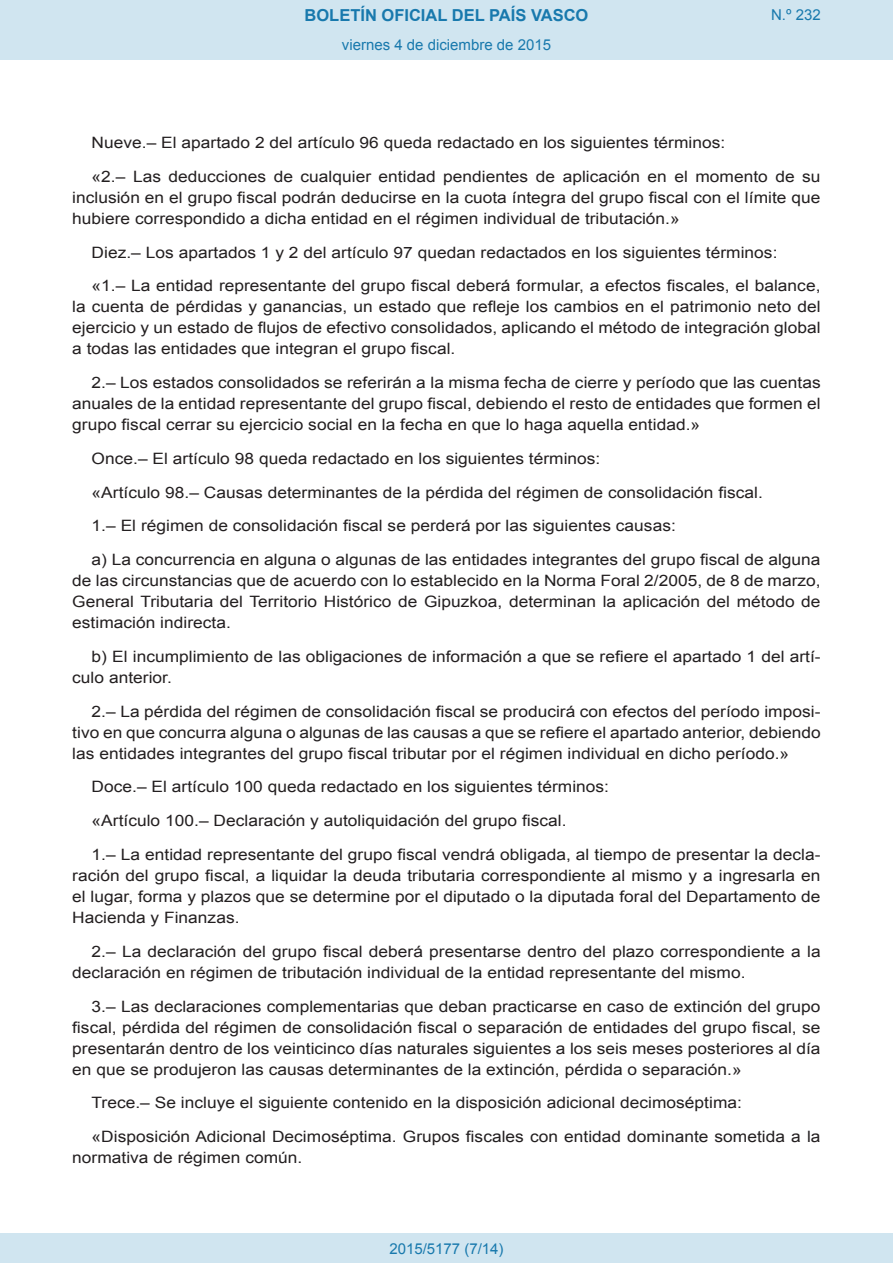
<style>
.page{position:relative;width:893px;height:1263px;background:#fff}
.page>*{position:absolute;margin:0;border:0;box-sizing:border-box;transform-origin:0 0}
.t1{font:700 16.5px "Arial";color:#1879ad}
.BOPVDetalle{font:15.6px/21px "Arial";color:#231f20;text-align:justify;scale:1.11 1}
.Paginacion_Centro{font:15px "Arial";color:#1879ad}
</style>
<div class="page">
<div style="left:0;top:0;width:893px;height:60px;background:#d0e5f0"></div>
<div style="left:0;top:1233px;width:893px;height:30px;background:#d0e5f0"></div>
<p class="t1" style="left:305px;top:4px;width:285px">BOLETÍN OFICIAL DEL PAÍS VASCO</p>
<p class="Paginacion_Centro" style="left:342px;top:35px;width:211px">viernes 4 de diciembre de 2015</p>
<p class="Paginacion_Centro" style="left:771px;top:5px;width:51px">N.º 232</p>
<p class="BOPVDetalle" style="left:92px;top:132px;width:572px">Nueve.– El apartado 2 del artículo 96 queda redactado en los siguientes términos:</p>
<p class="BOPVDetalle" style="left:72px;top:166px;width:676px;text-indent:19px">«2.– Las deducciones de cualquier entidad pendientes de aplicación en el momento de su inclusión en el grupo fiscal podrán deducirse en la cuota íntegra del grupo fiscal con el límite que hubiere correspondido a dicha entidad en el régimen individual de tributación.»</p>
<p class="BOPVDetalle" style="left:92px;top:242px;width:619px">Diez.– Los apartados 1 y 2 del artículo 97 quedan redactados en los siguientes términos:</p>
<p class="BOPVDetalle" style="left:72px;top:276px;width:676px;text-indent:19px">«1.– La entidad representante del grupo fiscal deberá formular, a efectos fiscales, el balance, la cuenta de pérdidas y ganancias, un estado que refleje los cambios en el patrimonio neto del ejercicio y un estado de flujos de efectivo consolidados, aplicando el método de integración global a todas las entidades que integran el grupo fiscal.</p>
<p class="BOPVDetalle" style="left:72px;top:372px;width:676px;text-indent:19px">2.– Los estados consolidados se referirán a la misma fecha de cierre y período que las cuentas anuales de la entidad representante del grupo fiscal, debiendo el resto de entidades que formen el grupo fiscal cerrar su ejercicio social en la fecha en que lo haga aquella entidad.»</p>
<p class="BOPVDetalle" style="left:92px;top:448px;width:460px">Once.– El artículo 98 queda redactado en los siguientes términos:</p>
<p class="BOPVDetalle" style="left:92px;top:482px;width:606px">«Artículo 98.– Causas determinantes de la pérdida del régimen de consolidación fiscal.</p>
<p class="BOPVDetalle" style="left:92px;top:516px;width:528px">1.– El régimen de consolidación fiscal se perderá por las siguientes causas:</p>
<p class="BOPVDetalle" style="left:72px;top:549px;width:676px;text-indent:19px">a) La concurrencia en alguna o algunas de las entidades integrantes del grupo fiscal de alguna de las circunstancias que de acuerdo con lo establecido en la Norma Foral 2/2005, de 8 de marzo, General Tributaria del Territorio Histórico de Gipuzkoa, determinan la aplicación del método de estimación indirecta.</p>
<p class="BOPVDetalle" style="left:72px;top:646px;width:676px;text-indent:19px">b) El incumplimiento de las obligaciones de información a que se refiere el apartado 1 del artí&shy;culo anterior.</p>
<p class="BOPVDetalle" style="left:72px;top:701px;width:676px;text-indent:19px">2.– La pérdida del régimen de consolidación fiscal se producirá con efectos del período imposi&shy;tivo en que concurra alguna o algunas de las causas a que se refiere el apartado anterior, debiendo las entidades integrantes del grupo fiscal tributar por el régimen individual en dicho período.»</p>
<p class="BOPVDetalle" style="left:92px;top:777px;width:468px">Doce.– El artículo 100 queda redactado en los siguientes términos:</p>
<p class="BOPVDetalle" style="left:92px;top:810px;width:429px">«Artículo 100.– Declaración y autoliquidación del grupo fiscal.</p>
<p class="BOPVDetalle" style="left:72px;top:844px;width:676px;text-indent:19px">1.– La entidad representante del grupo fiscal vendrá obligada, al tiempo de presentar la decla&shy;ración del grupo fiscal, a liquidar la deuda tributaria correspondiente al mismo y a ingresarla en el lugar, forma y plazos que se determine por el diputado o la diputada foral del Departamento de Hacienda y Finanzas.</p>
<p class="BOPVDetalle" style="left:72px;top:941px;width:676px;text-indent:19px">2.– La declaración del grupo fiscal deberá presentarse dentro del plazo correspondiente a la declaración en régimen de tributación individual de la entidad representante del mismo.</p>
<p class="BOPVDetalle" style="left:72px;top:996px;width:676px;text-indent:19px">3.– Las declaraciones complementarias que deban practicarse en caso de extinción del grupo fiscal, pérdida del régimen de consolidación fiscal o separación de entidades del grupo fiscal, se presentarán dentro de los veinticinco días naturales siguientes a los seis meses posteriores al día en que se produjeron las causas determinantes de la extinción, pérdida o separación.»</p>
<p class="BOPVDetalle" style="left:92px;top:1092px;width:587px">Trece.– Se incluye el siguiente contenido en la disposición adicional decimoséptima:</p>
<p class="BOPVDetalle" style="left:72px;top:1126px;width:676px;text-indent:19px">«Disposición Adicional Decimoséptima. Grupos fiscales con entidad dominante sometida a la normativa de régimen común.</p>
<p class="Paginacion_Centro" style="left:389px;top:1238px;width:116px">2015/5177 (7/14)</p>
</div>
